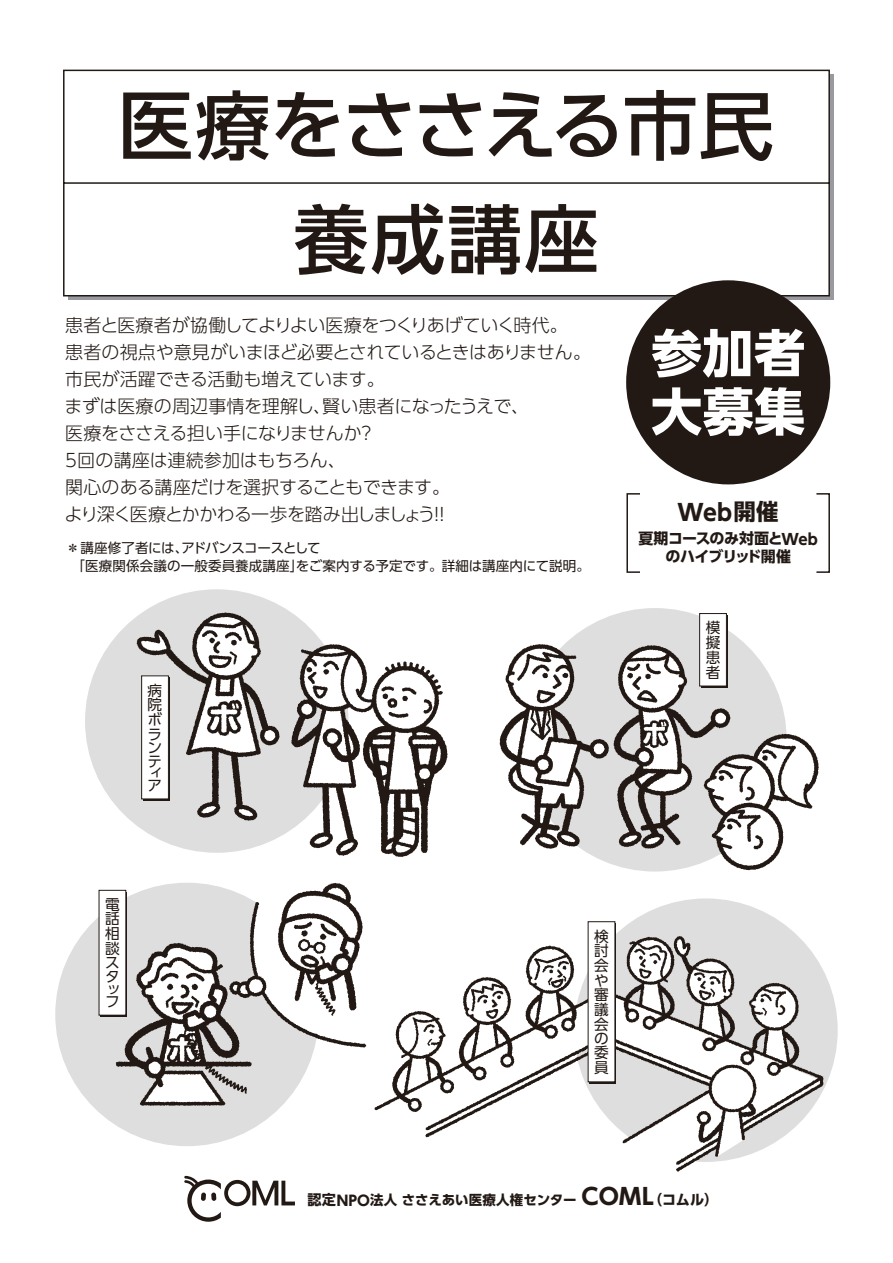
<style>
.page{position:relative;width:893px;height:1263px;background:#fff}
.page>*{position:absolute;margin:0;border:0;box-sizing:border-box;transform-origin:0 0}
.t1{font:75px/114px "UD Shin Go Pr 6 N Medium 90 pv RKSJ H";letter-spacing:-.01em;color:#221915;text-align:center}
.t2{font:51px/58.5px "UD Shin Go Pr 6 N Bold 90 pv RKSJ H";letter-spacing:.01em;color:#fff}
.t3{font:22.5px "UD Shin Go Pr 6 N Bold 90 pv RKSJ H";letter-spacing:.01em;color:#221915}
.t4{font:18px/27px "UD Shin Go Pr 6 N Light 90 pv RKSJ H";letter-spacing:-.025em;color:#221915}
.t5{font:15px/18px "UD Shin Go Pr 6 N Bold 90 pv RKSJ H";letter-spacing:-.045em;color:#221915;text-align:center}
.t6{font:14.7px/14.5px "UD Shin Go Pr 6 Regular 83 pv RKSJ H";color:#221915;text-align:justify}
.t7{font:13.5px/18px "UD Shin Go Pr 6 N Regular 90 pv RKSJ H";letter-spacing:.01em;color:#221915}
.t8{font:13.5px "UD Shin Go Pr 6 N Bold 90 pv RKSJ H";letter-spacing:.01em;color:#221915}
.s1{font-size:14.1px}
.s2{font-size:22.5px}
</style>
<div class="page">
<div style="left:85px;top:589px;width:263px;height:264px;background:#dededf;border-radius:50%"></div>
<div style="left:55px;top:883px;width:264px;height:263px;background:#dededf;border-radius:50%"></div>
<div style="left:523px;top:608px;width:264px;height:263px;background:#dededf;border-radius:50%"></div>
<div style="left:574px;top:898px;width:264px;height:264px;background:#dededf;border-radius:50%"></div>
<svg style="left:137px;top:612px;width:143px;height:209px"></svg>
<svg style="left:291px;top:644px;width:157px;height:213px"></svg>
<svg style="left:500px;top:644px;width:319px;height:226px"></svg>
<svg style="left:374px;top:936px;width:450px;height:236px"></svg>
<svg style="left:694px;top:972px;width:27px;height:28px"></svg>
<svg style="left:542px;top:961px;width:27px;height:27px"></svg>
<svg style="left:116px;top:883px;width:251px;height:223px"></svg>
<svg style="left:63px;top:69px;width:768px;height:228px"></svg>
<div style="left:589px;top:923px;width:27px;height:160px;background:#221915"></div>
<div style="left:100px;top:891px;width:27px;height:125px;background:#221915"></div>
<div style="left:143px;top:677px;width:27px;height:123px;background:#221915"></div>
<div style="left:142px;top:676px;width:26px;height:123px;background:#fff"></div>
<div style="left:141px;top:675px;width:28px;height:124px;border:1px solid #221915"></div>
<div style="left:99px;top:890px;width:27px;height:125px;background:#fff"></div>
<div style="left:588px;top:922px;width:27px;height:160px;background:#fff"></div>
<svg style="left:184px;top:1176px;width:111px;height:46px"></svg>
<div style="left:701px;top:615px;width:27px;height:72px;background:#221915"></div>
<div style="left:700px;top:613px;width:26px;height:73px;background:#fff"></div>
<div style="left:699px;top:613px;width:28px;height:73px;border:1px solid #221915"></div>
<div style="left:626px;top:280px;width:204px;height:204px;background:#221915;border-radius:50%"></div>
<div style="left:626px;top:493px;width:15px;height:80px;border:2px solid #221915"></div>
<div style="left:816px;top:493px;width:14px;height:80px;border:2px solid #221915"></div>
<h1 class="t1" style="left:118px;top:79px;width:657px">医療をささえる市民養成講座</h1>
<p class="t4" style="left:65px;top:315px;width:528px">患者と医療者が協働してよりよい医療をつくりあげていく時代。<br>患者の視点や意見がいまほど必要とされているときはありません。市民が活躍できる活動も増えています。<br>まずは医療の周辺事情を理解し、賢い患者になったうえで、<br>医療をささえる担い手になりませんか？<br>5回の講座は連続参加はもちろん、<br>関心のある講座だけを選択することもできます。<br>より深く医療とかかわる一歩を踏み出しましょう!!</p>
<p class="t7" style="left:72px;top:541px;width:520px;text-indent:-6px">＊講座修了者には、アドバンスコースとして<br>「医療関係会議の一般委員養成講座」をご案内する予定です。詳細は講座内にて説明。</p>
<p class="t6" style="left:148px;top:685px;width:16px">病院ボランテ</p>
<p class="t6" style="left:148px;top:768px;width:15px;line-height:12.8px">ィア</p>
<h2 class="t2" style="left:651px;top:331px;width:156px">参加者大募集</h2>
<p class="t3" style="left:678px;top:504px;width:103px">Web開催</p>
<p class="t5" style="left:638px;top:532px;width:181px">夏期コースのみ対面とWebのハイブリッド開催</p>
<p class="t6" style="left:706px;top:622px;width:16px">模擬患者</p>
<p class="t6" style="left:105px;top:899px;width:16px">電話相談スタ</p>
<p class="t6" style="left:105px;top:985px;width:15px;line-height:12.5px">ッフ</p>
<p class="t6" style="left:594px;top:931px;width:16px">検討会や審議会の委員</p>
<p class="t8" style="left:308px;top:1194px;width:412px"><span class="s1">認定ＮＰＯ</span>法人 ささえあい医療人権センター <span class="s2">COML</span><span class="s1">（コムル）</span></p>
</div>
